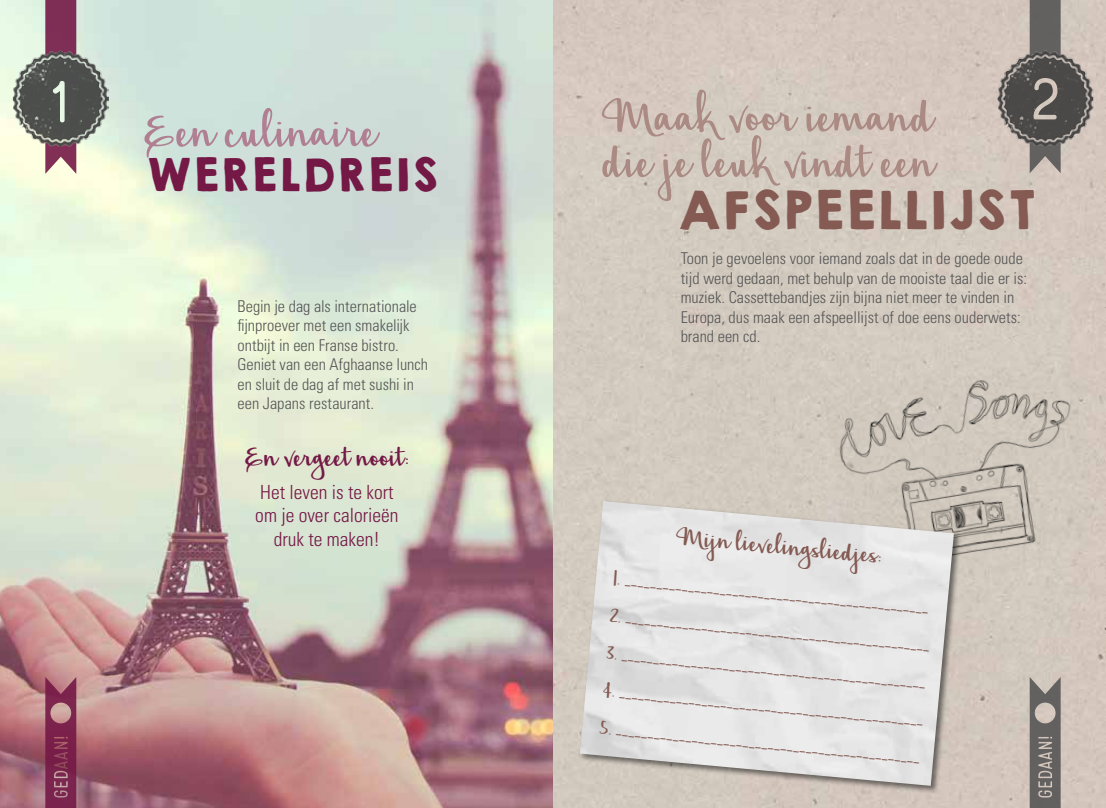
<style>
.page{position:relative;width:1106px;height:808px;background:#fff}
.page>*{position:absolute;margin:0;border:0;box-sizing:border-box;transform-origin:0 0}
.t1{font:71.55px "Hickory Jack";color:#aa8a83}
.t2{font:71.55px "Hickory Jack";color:#b08092}
.t3{font:47.55px "KGHAPPY Solid";color:#845a52}
.t4{font:42.3px "Hickory Jack";color:#741846}
.t5{font:40.95px "KGHAPPY Solid";letter-spacing:.02em;color:#741846}
.t6{font:38.55px "Hickory Jack";color:#845a52}
.t7{font:32.55px "Hickory Jack";color:#845a52}
.t8{font:300 condensed 19.5px/23.4px "Univers";color:#741846;text-align:center}
.t9{font:300 condensed 16.35px/19.5px "Univers";color:#565656}
</style>
<div class="page">
<img style="left:0;top:0;width:1106px;height:808px">
<img style="left:823px;top:357px;width:279px;height:219px">
<div style="left:578px;top:500px;width:384px;height:294px;background:#000;opacity:.52"></div>
<img style="left:580px;top:501px;width:374px;height:285px">
<div style="left:1029px;top:0;width:31px;height:50px;background:#626160"></div>
<svg style="left:1029px;top:146px;width:31px;height:27px"></svg>
<img style="left:997px;top:50px;width:96px;height:96px">
<div style="left:45px;top:0;width:31px;height:51px;background:#7e2e55"></div>
<svg style="left:45px;top:147px;width:31px;height:27px"></svg>
<img style="left:13px;top:51px;width:96px;height:96px">
<svg style="left:45px;top:677px;width:31px;height:131px;background:#8a3a5b"></svg>
<svg style="left:1029px;top:677px;width:31px;height:131px;background:#7d7976"></svg>
<h1 class="t2" style="left:144px;top:97px;width:234px">Een culinaire</h1>
<h3 class="t5" style="left:144px;top:143px;width:295px">WERELDREIS</h3>
<p class="t9" style="left:237px;top:296px;width:192px">Begin je dag als internationale fijnproever met een smakelijk ontbijt in een Franse bistro.<br>Geniet van een Afghaanse lunch en sluit de dag af met sushi in een Japans restaurant.</p>
<h3 class="t4" style="left:245px;top:437px;width:165px">En vergeet nooit:</h3>
<p class="t8" style="left:255px;top:480px;width:145px">Het leven is te kort om je over calorieën druk te maken!</p>
<h1 class="t1" style="left:602px;top:81px;width:332px">Maak voor iemand</h1>
<h1 class="t1" style="left:602px;top:127px;width:334px">die je leuk vindt een</h1>
<h2 class="t3" style="left:676px;top:174px;width:361px">AFSPEELLIJST</h2>
<p class="t9" style="left:680px;top:249px;width:348px">Toon je gevoelens voor iemand zoals dat in de goede oude tijd werd gedaan, met behulp van de mooiste taal die er is: muziek. Cassettebandjes zijn bijna niet meer te vinden in Europa, dus maak een afspeellijst of doe eens ouderwets: brand een cd.</p>
<h3 class="t6" style="left:677px;top:518px;width:208px;rotate:5deg">Mijn lievelingsliedjes:</h3>
<h3 class="t7" style="left:614px;top:563px;width:318px;rotate:5deg">1. ________________________________________________</h3>
<h3 class="t7" style="left:611px;top:600px;width:323px;rotate:5deg">2. ________________________________________________</h3>
<h3 class="t7" style="left:607px;top:637px;width:322px;rotate:5deg">3. ________________________________________________</h3>
<h3 class="t7" style="left:604px;top:674px;width:323px;rotate:5deg">4. ________________________________________________</h3>
<h3 class="t7" style="left:601px;top:712px;width:323px;rotate:5deg">5. ________________________________________________</h3>
</div>
